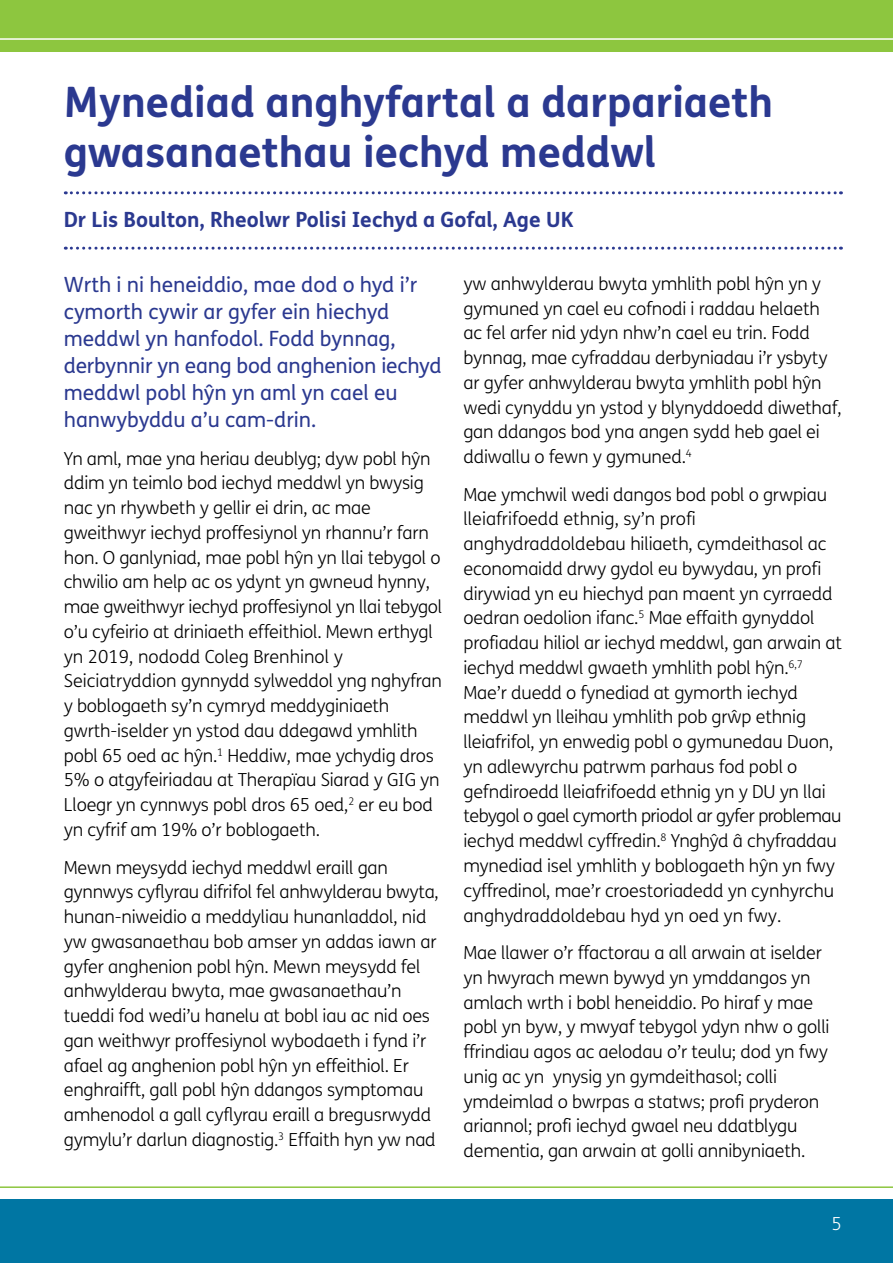
<style>
.page{position:relative;width:893px;height:1263px;background:#fff}
.page>*{position:absolute;margin:0;border:0;box-sizing:border-box;transform-origin:0 0}
.t1{font:700 42px/50.4px "FS Me";color:#2b3990}
.First_para_body_text{font:21px/27px "FS Me";color:#2b3990}
.t2{font:700 21px "FS Me";color:#2b3990}
.Body_text{font:300 18px/24.8px "FS Me";letter-spacing:-.01em;color:#000}
.t3{font:300 18px "FS Me";color:#fff}
</style>
<div class="page">
<div style="left:0;top:0;width:893px;height:51px;background:#8dc63f"></div>
<hr style="left:0;top:38px;width:893px;height:2px;background:#fff">
<div style="left:0;top:1199px;width:893px;height:64px;background:#0076a3"></div>
<hr style="left:0;top:1186px;width:893px;height:2px;background:#8dc63f">
<svg style="left:65px;top:247px;width:776px;height:3px"></svg>
<svg style="left:65px;top:191px;width:776px;height:3px"></svg>
<p class="t1" style="left:64px;top:74px;width:711px">Mynediad anghyfartal a darpariaeth gwasanaethau iechyd meddwl</p>
<p class="t2" style="left:64px;top:204px;width:511px">Dr Lis Boulton, Rheolwr Polisi Iechyd a Gofal, Age UK</p>
<p class="First_para_body_text" style="left:64px;top:271px;width:379px">Wrth i ni heneiddio, mae dod o hyd i’r cymorth cywir ar gyfer ein hiechyd meddwl yn hanfodol. Fodd bynnag, derbynnir yn eang bod anghenion iechyd meddwl pobl hŷn yn aml yn cael eu hanwybyddu a’u cam-drin.</p>
<p class="Body_text" style="left:64px;top:445px;width:380px">Yn aml, mae yna heriau deublyg; dyw pobl hŷn ddim yn teimlo bod iechyd meddwl yn bwysig nac yn rhywbeth y gellir ei drin, ac mae gweithwyr iechyd proffesiynol yn rhannu’r farn hon. O ganlyniad, mae pobl hŷn yn llai tebygol o chwilio am help ac os ydynt yn gwneud hynny, mae gweithwyr iechyd proffesiynol yn llai tebygol o’u cyfeirio at driniaeth effeithiol. Mewn erthygl yn 2019, nododd Coleg Brenhinol y Seiciatryddion gynnydd sylweddol yng nghyfran y boblogaeth sy’n cymryd meddyginiaeth gwrth-iselder yn ystod dau ddegawd ymhlith pobl 65 oed ac hŷn.<sup>1</sup> Heddiw, mae ychydig dros 5% o atgyfeiriadau at Therapïau Siarad y GIG yn Lloegr yn cynnwys pobl dros 65 oed,<sup>2</sup> er eu bod yn cyfrif am 19% o’r boblogaeth.</p>
<p class="Body_text" style="left:64px;top:854px;width:377px">Mewn meysydd iechyd meddwl eraill gan gynnwys cyflyrau difrifol fel anhwylderau bwyta, hunan-niweidio a meddyliau hunanladdol, nid yw gwasanaethau bob amser yn addas iawn ar gyfer anghenion pobl hŷn. Mewn meysydd fel anhwylderau bwyta, mae gwasanaethau’n tueddi fod wedi’u hanelu at bobl iau ac nid oes gan weithwyr proffesiynol wybodaeth i fynd i’r afael ag anghenion pobl hŷn yn effeithiol. Er enghraifft, gall pobl hŷn ddangos symptomau amhenodol a gall cyflyrau eraill a bregusrwydd gymylu’r darlun diagnostig.<sup>3</sup> Effaith hyn yw nad</p>
<p class="Body_text" style="left:463px;top:271px;width:380px">yw anhwylderau bwyta ymhlith pobl hŷn yn y gymuned yn cael eu cofnodi i raddau helaeth ac fel arfer nid ydyn nhw’n cael eu trin. Fodd bynnag, mae cyfraddau derbyniadau i’r ysbyty ar gyfer anhwylderau bwyta ymhlith pobl hŷn wedi cynyddu yn ystod y blynyddoedd diwethaf, gan ddangos bod yna angen sydd heb gael ei ddiwallu o fewn y gymuned.<sup>4</sup></p>
<p class="Body_text" style="left:463px;top:481px;width:380px">Mae ymchwil wedi dangos bod pobl o grwpiau lleiafrifoedd ethnig, sy’n profi anghydraddoldebau hiliaeth, cymdeithasol ac economaidd drwy gydol eu bywydau, yn profi dirywiad yn eu hiechyd pan maent yn cyrraedd oedran oedolion ifanc.<sup>5</sup> Mae effaith gynyddol profiadau hiliol ar iechyd meddwl, gan arwain at iechyd meddwl gwaeth ymhlith pobl hŷn.<sup>6,7<br></sup>Mae’r duedd o fynediad at gymorth iechyd meddwl yn lleihau ymhlith pob grŵp ethnig lleiafrifol, yn enwedig pobl o gymunedau Duon, yn adlewyrchu patrwm parhaus fod pobl o gefndiroedd lleiafrifoedd ethnig yn y DU yn llai tebygol o gael cymorth priodol ar gyfer problemau iechyd meddwl cyffredin.<sup>8</sup> Ynghŷd â chyfraddau mynediad isel ymhlith y boblogaeth hŷn yn fwy cyffredinol, mae’r croestoriadedd yn cynhyrchu anghydraddoldebau hyd yn oed yn fwy.</p>
<p class="Body_text" style="left:463px;top:940px;width:368px">Mae llawer o’r ffactorau a all arwain at iselder yn hwyrach mewn bywyd yn ymddangos yn amlach wrth i bobl heneiddio. Po hiraf y mae pobl yn byw, y mwyaf tebygol ydyn nhw o golli ffrindiau agos ac aelodau o’r teulu; dod yn fwy unig ac yn ynysig yn gymdeithasol; colli ymdeimlad o bwrpas a statws; profi pryderon ariannol; profi iechyd gwael neu ddatblygu dementia, gan arwain at golli annibyniaeth.</p>
<p class="t3" style="left:832px;top:1211px;width:12px">5</p>
</div>
